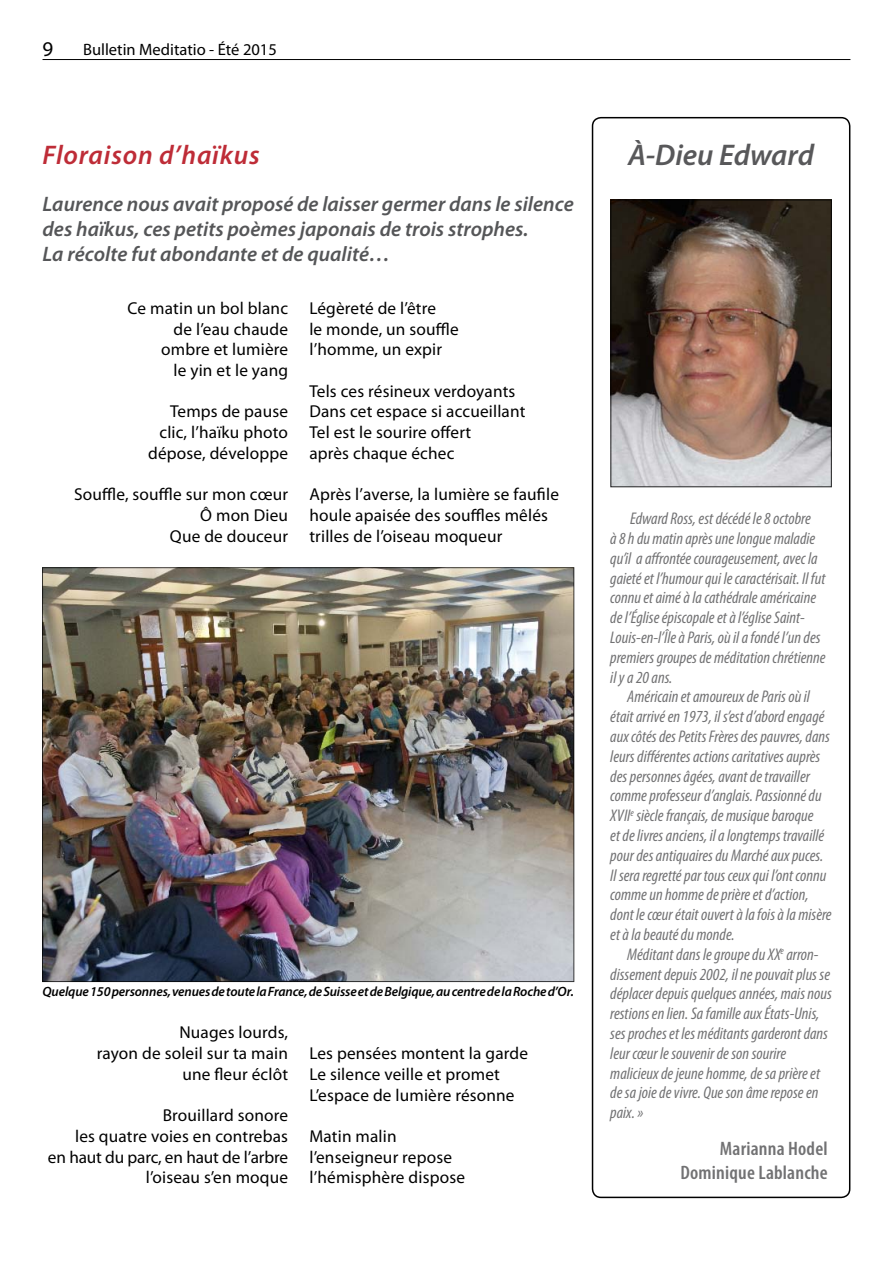
<style>
.page{position:relative;width:893px;height:1263px;background:#fff}
.page>*{position:absolute;margin:0;border:0;box-sizing:border-box;transform-origin:0 0}
.t1{font:italic 600 30px "Myriad Pro";color:#58585a}
.t2{font:italic 600 27px "Myriad Pro";letter-spacing:.03em;color:#be2c37}
.t3{font:italic 600 21px/25.2px "Myriad Pro";color:#555658}
.t4{font:21px "Myriad Pro";color:#000}
.t5{font:600 condensed 19.5px/23.4px "Myriad Pro";letter-spacing:.01em;color:#4e4e50;text-align:right}
.t6{font:17.25px "Myriad Pro";letter-spacing:.01em;color:#000}
.t7{font:17.25px "Myriad Pro";letter-spacing:-.01em;color:#000}
.t8{font:italic condensed 16.95px/19.8px "Myriad Pro";color:#4e4e50}
.t9{font:16.5px "Myriad Pro";color:#000}
.t10{font:italic 600 13.5px "Myriad Pro";letter-spacing:-.01em;color:#000}
</style>
<div class="page">
<hr style="left:43px;top:59px;width:807px;height:1px;background:#000">
<img style="left:44px;top:569px;width:528px;height:411px">
<div style="left:592px;top:117px;width:258px;height:1081px;border:2px solid #000;border-radius:9px"></div>
<img style="left:612px;top:201px;width:218px;height:284px">
<div style="left:610px;top:199px;width:222px;height:288px;border:1px solid #000"></div>
<p class="t4" style="left:43px;top:36px;width:12px">9</p>
<p class="t9" style="left:83px;top:40px;width:195px">Bulletin Meditatio - Été 2015</p>
<p class="t2" style="left:43px;top:138px;width:219px">Floraison d’haïkus</p>
<p class="t3" style="left:43px;top:191px;width:533px">Laurence nous avait proposé de laisser germer dans le silence des haïkus, ces petits poèmes japonais de trois strophes.</p>
<p class="t3" style="left:43px;top:241px;width:349px">La récolte fut abondante et de qualité…</p>
<p class="t6" style="left:128px;top:297px;width:162px">Ce matin un bol blanc</p>
<p class="t6" style="left:174px;top:318px;width:116px">de l’eau chaude</p>
<p class="t6" style="left:161px;top:339px;width:128px">ombre et lumière</p>
<p class="t6" style="left:174px;top:359px;width:116px">le yin et le yang</p>
<p class="t6" style="left:170px;top:401px;width:120px">Temps de pause</p>
<p class="t6" style="left:159px;top:422px;width:130px">clic, l’haïku photo</p>
<p class="t6" style="left:148px;top:442px;width:141px">dépose, développe</p>
<p class="t6" style="left:74px;top:484px;width:215px">Souffle, souffle sur mon cœur</p>
<p class="t6" style="left:200px;top:504px;width:89px">Ô mon Dieu</p>
<p class="t6" style="left:170px;top:525px;width:120px">Que de douceur</p>
<p class="t6" style="left:309px;top:297px;width:128px">Légèreté de l’être</p>
<p class="t6" style="left:309px;top:318px;width:151px">le monde, un souffle</p>
<p class="t6" style="left:309px;top:339px;width:134px">l’homme, un expir</p>
<p class="t6" style="left:309px;top:380px;width:208px">Tels ces résineux verdoyants</p>
<p class="t6" style="left:309px;top:401px;width:218px">Dans cet espace si accueillant</p>
<p class="t6" style="left:309px;top:422px;width:163px">Tel est le sourire offert</p>
<p class="t6" style="left:309px;top:442px;width:147px">après chaque échec</p>
<p class="t6" style="left:309px;top:484px;width:251px">Après l’averse, la lumière se faufile</p>
<p class="t6" style="left:309px;top:504px;width:240px">houle apaisée des souffles mêlés</p>
<p class="t6" style="left:309px;top:525px;width:194px">trilles de l’oiseau moqueur</p>
<p class="t10" style="left:43px;top:983px;width:533px">Quelque 150 personnes, venues de toute la France, de Suisse et de Belgique, au centre de la Roche d’Or.</p>
<p class="t6" style="left:179px;top:1022px;width:110px">Nuages lourds,</p>
<p class="t6" style="left:97px;top:1043px;width:193px">rayon de soleil sur ta main</p>
<p class="t6" style="left:182px;top:1063px;width:107px">une fleur éclôt</p>
<p class="t6" style="left:163px;top:1105px;width:127px">Brouillard sonore</p>
<p class="t6" style="left:75px;top:1125px;width:214px">les quatre voies en contrebas</p>
<p class="t7" style="left:48px;top:1146px;width:242px">en haut du parc, en haut de l’arbre</p>
<p class="t6" style="left:146px;top:1167px;width:144px">l’oiseau s’en moque</p>
<p class="t6" style="left:309px;top:1043px;width:220px">Les pensées montent la garde</p>
<p class="t6" style="left:309px;top:1063px;width:192px">Le silence veille et promet</p>
<p class="t6" style="left:309px;top:1084px;width:207px">L’espace de lumière résonne</p>
<p class="t6" style="left:309px;top:1125px;width:89px">Matin malin</p>
<p class="t6" style="left:309px;top:1146px;width:144px">l’enseigneur repose</p>
<p class="t6" style="left:309px;top:1167px;width:157px">l’hémisphère dispose</p>
<p class="t1" style="left:628px;top:136px;width:188px">À-Dieu Edward</p>
<p class="t8" style="left:610px;top:508px;width:217px;text-indent:20px">Edward Ross, est décédé le 8 octobre<br>à 8h du matin après une longue maladie qu’il a affrontée courageusement, avec la gaieté et l’humour qui le caractérisait. Il fut connu et aimé à la cathédrale américaine de l’Église épiscopale et à l’église Saint-Louis-en-l’Île à Paris, où il a fondé l’un des premiers groupes de méditation chrétienne il y a 20 ans.</p>
<p class="t8" style="left:610px;top:687px;width:223px;text-indent:17px">Américain et amoureux de Paris où il était arrivé en 1973, il s’est d’abord engagé aux côtés des Petits Frères des pauvres, dans leurs différentes actions caritatives auprès des personnes âgées, avant de travailler comme professeur d’anglais. Passionné du XVII<sup>e</sup> siècle français, de musique baroque<br>et de livres anciens, il a longtemps travaillé pour des antiquaires du Marché aux puces.<br>Il sera regretté par tous ceux qui l’ont connu comme un homme de prière et d’action, dont le cœur était ouvert à la fois à la misère et à la beauté du monde.</p>
<p class="t8" style="left:610px;top:944px;width:223px;text-indent:17px">Méditant dans le groupe du XX<sup>e</sup> arron&shy;dissement depuis 2002, il ne pouvait plus se déplacer depuis quelques années, mais nous restions en lien. Sa famille aux États-Unis, ses proches et les méditants garderont dans leur cœur le souvenir de son sourire malicieux de jeune homme, de sa prière et de sa joie de vivre. Que son âme repose en paix. »</p>
<p class="t5" style="left:680px;top:1137px;width:149px">Marianna Hodel<br>Dominique Lablanche</p>
</div>
